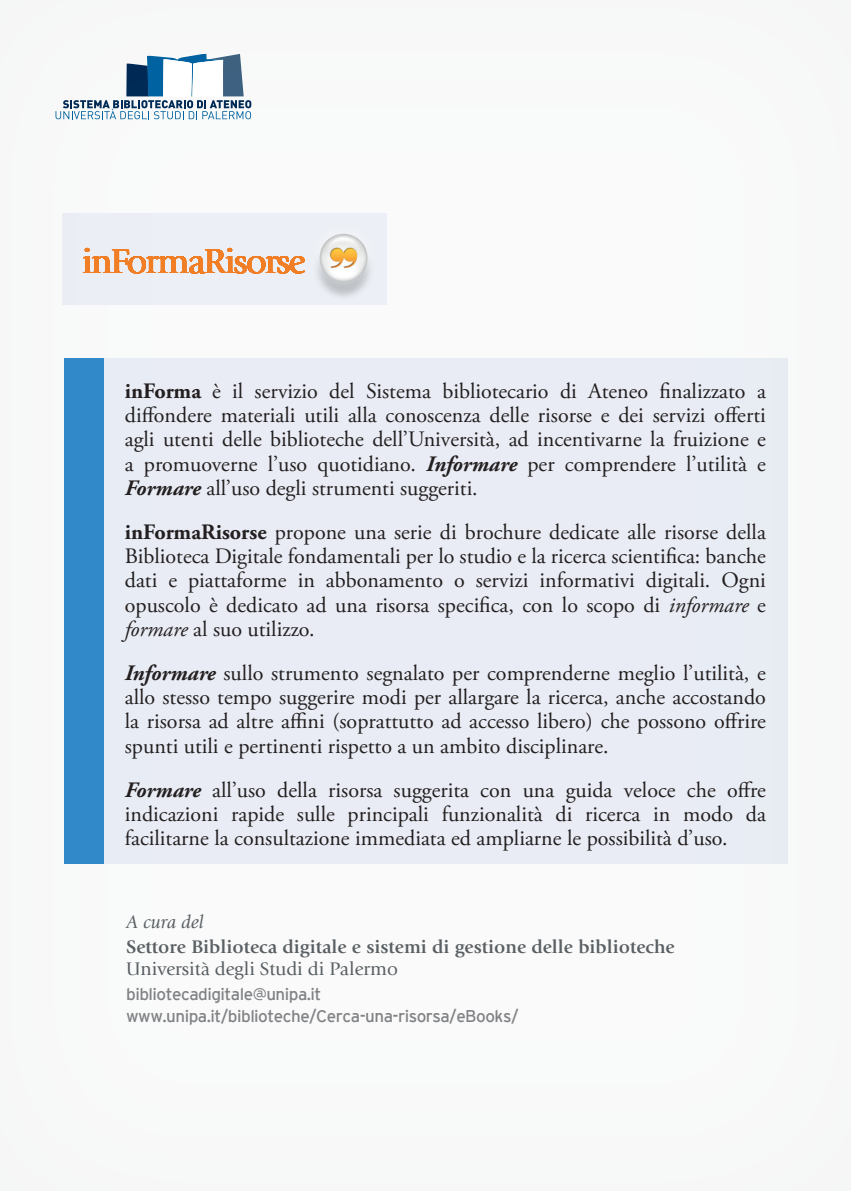
<style>
.page{position:relative;width:851px;height:1191px;background:#fff}
.page>*{position:absolute;margin:0;border:0;box-sizing:border-box;transform-origin:0 0}
.t1{font:36px "Giovanni Std";letter-spacing:-.045em;color:#f27e25}
.t2{font:22px/24.2px "Adobe Garamond Pro";color:#231f20;text-align:justify}
.t3{font:700 19px "Giovanni Std";color:#595f63}
.t4{font:19px "Giovanni Std";color:#595f63}
.t5{font:italic 19px "Giovanni Std";color:#595f63}
.t6{font:17px/22px "Interstate";letter-spacing:-.03em;color:#808285}
.s1{font-weight:700}
.s2{font-weight:700;font-style:italic}
.s3{font-style:italic}
</style>
<div class="page">
<div style="left:0;top:0;width:850px;height:1191px;background:#f9f9f9"></div>
<hr style="left:850px;top:0;width:1px;height:1191px;background:#f7f7f7">
<div style="left:64px;top:358px;width:723px;height:505px;background:#e9ecf4"></div>
<div style="left:62px;top:213px;width:325px;height:92px;background:#eceff5"></div>
<div style="left:64px;top:358px;width:39px;height:505px;background:#3289c9"></div>
<img style="left:317px;top:234px;width:53px;height:63px">
<svg style="left:55px;top:54px;width:196px;height:65px"></svg>
<h1 class="t1" style="left:82px;top:241px;width:225px">inFormaRisorse</h1>
<p class="t2" style="left:125px;top:379px;width:642px"><span class="s1">inForma</span> è il servizio del Sistema bibliotecario di Ateneo finalizzato a diffondere materiali utili alla conoscenza delle risorse e dei servizi offerti agli utenti delle biblioteche dell’Università, ad incentivarne la fruizione e a promuoverne l’uso quotidiano. <span class="s2">Informare</span> per comprendere l’utilità e <span class="s2">Formare</span> all’uso degli strumenti suggeriti.</p>
<p class="t2" style="left:125px;top:520px;width:642px"><span class="s1">inFormaRisorse</span> propone una serie di brochure dedicate alle risorse della Biblioteca Digitale fondamentali per lo studio e la ricerca scientifica: banche dati e piattaforme in abbonamento o servizi informativi digitali. Ogni opuscolo è dedicato ad una risorsa specifica, con lo scopo di <span class="s3">informare</span> e <span class="s3">formare</span> al suo utilizzo.</p>
<p class="t2" style="left:125px;top:661px;width:642px"><span class="s2">Informare</span> sullo strumento segnalato per comprenderne meglio l’utilità, e allo stesso tempo suggerire modi per allargare la ricerca, anche accostando la risorsa ad altre affini (soprattutto ad accesso libero) che possono offrire spunti utili e pertinenti rispetto a un ambito disciplinare.</p>
<p class="t2" style="left:125px;top:778px;width:642px"><span class="s2">Formare</span> all’uso della risorsa suggerita con una guida veloce che offre indicazioni rapide sulle principali funzionalità di ricerca in modo da facilitarne la consultazione immediata ed ampliarne le possibilità d’uso.</p>
<p class="t5" style="left:126px;top:911px;width:79px">A cura del</p>
<p class="t3" style="left:126px;top:935px;width:549px">Settore Biblioteca digitale e sistemi di gestione delle biblioteche</p>
<p class="t4" style="left:126px;top:958px;width:273px">Università degli Studi di Palermo</p>
<p class="t6" style="left:126px;top:982px;width:394px">bibliotecadigitale@unipa.it www.unipa.it/biblioteche/Cerca-una-risorsa/eBooks/</p>
</div>
